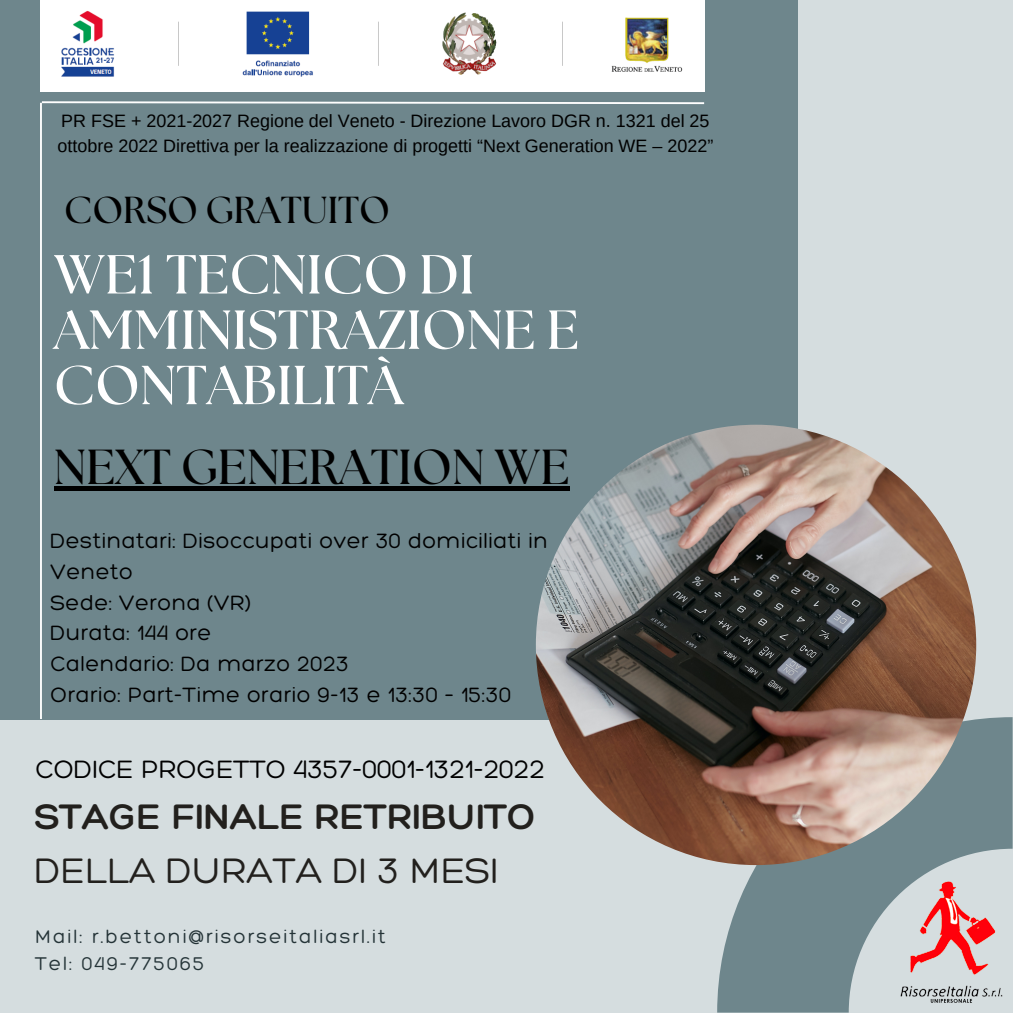
<style>
.page{position:relative;width:1013px;height:1013px;background:#fff}
.page>*{position:absolute;margin:0;border:0;box-sizing:border-box;transform-origin:0 0}
.t1{font:700 54.75px/55.2px "The Seasons";color:#fff}
.t2{font:700 49.12px "The Seasons";color:#000}
.t3{font:300 38.5px "Hero";color:#22201d}
.t4{font:300 38.5px "Hero";color:#22201d}
.t5{font:700 37.5px "The Seasons";color:#000}
.t6{font:300 27.25px "Hero";color:#000}
.t7{font:300 22.5px/31px "Hero";letter-spacing:.02em;color:#000}
.t8{font:300 20px "Hero";letter-spacing:.1em;color:#243337}
.t9{font:17.88px/24.9px "Arimo";color:#000}
</style>
<div class="page">
<div style="left:0;top:0;width:1012px;height:1012px;background:#d5dddf"></div>
<div style="left:0;top:0;width:797px;height:719px;background:#6e868c"></div>
<svg style="left:717px;top:717px;width:295px;height:295px;fill:#6e868c"></svg>
<img style="left:536px;top:425px;width:440px;height:440px;border-radius:50%">
<svg style="left:40px;top:100px;width:666px;height:5px;background:#a4b3b6"></svg>
<hr style="left:40px;top:103px;width:2px;height:616px;background:#fff">
<img style="left:40px;top:0;width:664px;height:91px">
<img style="left:889px;top:879px;width:123px;height:124px">
<hr style="left:54px;top:487px;width:515px;height:4px;background:#000">
<p class="t9" style="left:58px;top:108px;width:657px">PR FSE + 2021-2027 Regione del Veneto - Direzione Lavoro DGR n. 1321 del 25 ottobre 2022 Direttiva per la realizzazione di progetti “Next Generation WE – 2022”</p>
<p class="t5" style="left:64px;top:193px;width:327px">CORSO GRATUITO</p>
<p class="t1" style="left:54px;top:249px;width:527px">WE1 TECNICO DI<br>AMMINISTRAZIONE E</p>
<p class="t1" style="left:54px;top:360px;width:351px">CONTABILITÀ</p>
<p class="t2" style="left:54px;top:445px;width:517px">NEXT GENERATION WE</p>
<p class="t7" style="left:51px;top:524px;width:499px">Destinatari: Disoccupati over 30 domiciliati in<br>Veneto</p>
<p class="t7" style="left:51px;top:586px;width:202px">Sede: Verona (VR)</p>
<p class="t7" style="left:51px;top:617px;width:162px">Durata: 144 ore</p>
<p class="t7" style="left:51px;top:648px;width:300px">Calendario: Da marzo 2023</p>
<p class="t7" style="left:51px;top:679px;width:462px">Orario: Part-Time orario 9-13 e 13:30 – 15:30</p>
<p class="t6" style="left:36px;top:752px;width:511px">CODICE PROGETTO 4357-0001-1321-2022</p>
<p class="t3" style="left:35px;top:792px;width:502px">STAGE FINALE RETRIBUITO</p>
<p class="t4" style="left:35px;top:846px;width:465px">DELLA DURATA DI 3 MESI</p>
<p class="t8" style="left:35px;top:923px;width:352px">Mail: r.bettoni@risorseitaliasrl.it</p>
<p class="t8" style="left:35px;top:951px;width:171px">Tel: 049-775065</p>
</div>
